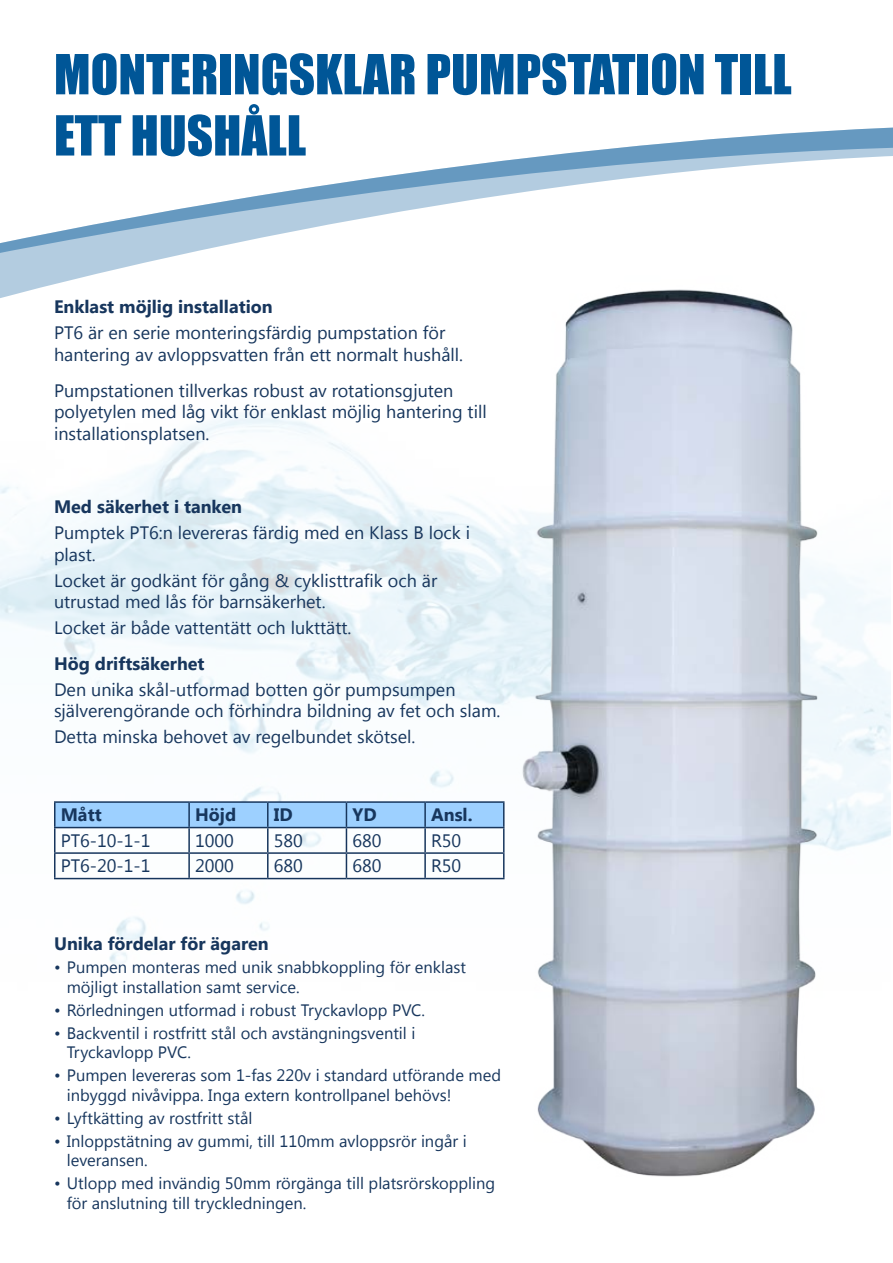
<style>
.page{position:relative;width:893px;height:1263px;background:#fff}
.page>*{position:absolute;margin:0;border:0;box-sizing:border-box;transform-origin:0 0}
.t1{font:51px/61.2px "Impact";color:#005697}
.t2{font:18px/21.6px "Segoe UI";color:#17365d}
.t3{font:700 18px "Segoe UI";color:#17365d}
.t4{font:16.5px/19.8px "Segoe UI";color:#17365d}
</style>
<div class="page">
<img style="left:1px;top:127px;width:889px;height:837px">
<svg style="left:0;top:260px;width:355px;height:40px"></svg>
<svg style="left:0;top:128px;width:893px;height:132px"></svg>
<img style="left:355px;top:260px;width:536px;height:917px">
<hr style="left:54px;top:801px;width:135px;height:2px;background:#17365d">
<hr style="left:54px;top:803px;width:2px;height:24px;background:#17365d">
<hr style="left:189px;top:801px;width:79px;height:2px;background:#17365d">
<hr style="left:268px;top:801px;width:78px;height:2px;background:#17365d">
<hr style="left:346px;top:801px;width:79px;height:2px;background:#17365d">
<hr style="left:425px;top:801px;width:80px;height:2px;background:#17365d">
<hr style="left:503px;top:803px;width:2px;height:24px;background:#17365d">
<hr style="left:54px;top:827px;width:135px;height:1px;background:#17365d">
<hr style="left:54px;top:828px;width:2px;height:24px;background:#17365d">
<hr style="left:425px;top:827px;width:80px;height:1px;background:#17365d">
<hr style="left:503px;top:828px;width:2px;height:24px;background:#17365d">
<hr style="left:54px;top:852px;width:135px;height:2px;background:#17365d">
<hr style="left:54px;top:854px;width:2px;height:24px;background:#17365d">
<svg style="left:55px;top:802px;width:449px;height:76px"></svg>
<hr style="left:425px;top:852px;width:80px;height:2px;background:#17365d">
<hr style="left:424px;top:854px;width:2px;height:24px;background:#17365d">
<hr style="left:503px;top:854px;width:2px;height:24px;background:#17365d">
<hr style="left:54px;top:878px;width:135px;height:1px;background:#17365d">
<hr style="left:189px;top:878px;width:79px;height:1px;background:#17365d">
<hr style="left:268px;top:878px;width:78px;height:1px;background:#17365d">
<hr style="left:346px;top:878px;width:79px;height:1px;background:#17365d">
<hr style="left:425px;top:878px;width:80px;height:1px;background:#17365d">
<h1 class="t1" style="left:54px;top:42px;width:739px">MONTERINGSKLAR PUMPSTATION TILL<br>ETT HUSHÅLL</h1>
<p class="t3" style="left:54px;top:294px;width:220px">Enklast möjlig installation</p>
<p class="t2" style="left:54px;top:321px;width:411px">PT6 är en serie monteringsfärdig pumpstation för hantering av avloppsvatten från ett normalt hushåll.</p>
<p class="t2" style="left:54px;top:379px;width:434px">Pumpstationen tillverkas robust av rotationsgjuten polyetylen med låg vikt för enklast möjlig hantering till installationsplatsen.</p>
<p class="t3" style="left:54px;top:494px;width:190px">Med säkerhet i tanken</p>
<p class="t2" style="left:54px;top:521px;width:418px">Pumptek PT6:n levereras färdig med en Klass B lock i plast.</p>
<p class="t2" style="left:54px;top:569px;width:385px">Locket är godkänt för gång &amp; cyklisttrafik och är utrustad med lås för barnsäkerhet.</p>
<p class="t2" style="left:54px;top:616px;width:299px">Locket är både vattentätt och lukttätt.</p>
<p class="t3" style="left:54px;top:650px;width:152px">Hög driftsäkerhet</p>
<p class="t2" style="left:54px;top:678px;width:448px">Den unika skål-utformad botten gör pumpsumpen själverengörande och förhindra bildning av fet och slam.</p>
<p class="t2" style="left:54px;top:725px;width:363px">Detta minska behovet av regelbundet skötsel.</p>
<p class="t3" style="left:61px;top:802px;width:42px">Mått</p>
<p class="t3" style="left:195px;top:802px;width:43px">Höjd</p>
<p class="t3" style="left:274px;top:802px;width:20px">ID</p>
<p class="t3" style="left:352px;top:802px;width:26px">YD</p>
<p class="t3" style="left:431px;top:802px;width:43px">Ansl.</p>
<p class="t2" style="left:61px;top:829px;width:91px">PT6-10-1-1</p>
<p class="t2" style="left:195px;top:829px;width:40px">1000</p>
<p class="t2" style="left:274px;top:829px;width:31px">580</p>
<p class="t2" style="left:352px;top:829px;width:31px">680</p>
<p class="t2" style="left:431px;top:829px;width:32px">R50</p>
<p class="t2" style="left:61px;top:854px;width:91px">PT6-20-1-1</p>
<p class="t2" style="left:195px;top:854px;width:40px">2000</p>
<p class="t2" style="left:274px;top:854px;width:31px">680</p>
<p class="t2" style="left:352px;top:854px;width:31px">680</p>
<p class="t2" style="left:431px;top:854px;width:32px">R50</p>
<p class="t3" style="left:54px;top:931px;width:216px">Unika fördelar för ägaren</p>
<p class="t4" style="left:67px;top:957px;width:401px;text-indent:-13px">• Pumpen monteras med unik snabbkoppling för enklast möjligt installation samt service.</p>
<p class="t4" style="left:54px;top:999px;width:373px">• Rörledningen utformad i robust Tryckavlopp PVC.</p>
<p class="t4" style="left:67px;top:1022px;width:350px;text-indent:-13px">• Backventil i rostfritt stål och avstängningsventil i<br>Tryckavlopp PVC.</p>
<p class="t4" style="left:67px;top:1065px;width:436px;text-indent:-13px">• Pumpen levereras som 1-fas 220v i standard utförande med inbyggd nivåvippa. Inga extern kontrollpanel behövs!</p>
<p class="t4" style="left:54px;top:1107px;width:200px">• Lyftkätting av rostfritt stål</p>
<p class="t4" style="left:67px;top:1130px;width:401px;text-indent:-13px">• Inloppstätning av gummi, till 110mm avloppsrör ingår i leveransen.</p>
<p class="t4" style="left:67px;top:1173px;width:430px;text-indent:-13px">• Utlopp med invändig 50mm rörgänga till platsrörskoppling för anslutning till tryckledningen.</p>
</div>
